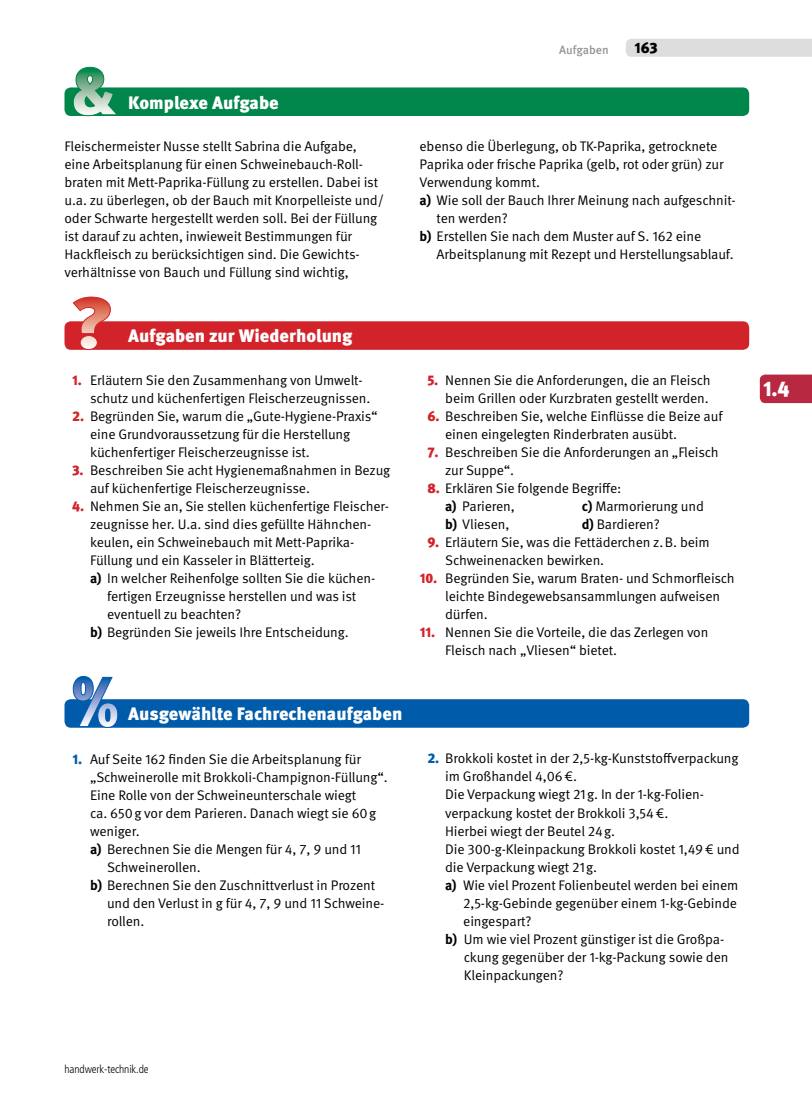
<style>
.page{position:relative;width:812px;height:1106px;background:#fff}
.page>*{position:absolute;margin:0;border:0;box-sizing:border-box;transform-origin:0 0}
.t1{font:900 21px "Meta Pro";color:#fff}
.t2{font:900 18px "Meta Pro";color:#fff}
.t3{font:900 15px "Meta Pro";color:#000}
.t4{font:13.8px/18px "Meta Pro";letter-spacing:-.01em;color:#000}
.t5{font:500 12px "Meta Pro";color:#939598}
.t6{font:300 condensed 11.25px "Frutiger LT Std";letter-spacing:-.01em;color:#000}
.s1{font-weight:700}
.s2{font-weight:900;color:#d2232a}
.s3{font-weight:900;color:#005baa}
</style>
<div class="page">
<div style="left:626px;top:39px;width:186px;height:18px;background:#dcddde"></div>
<div style="left:64px;top:321px;width:685px;height:29px;background:#d2232a;border-radius:6px"></div>
<svg style="left:73px;top:296px;width:38px;height:54px"></svg>
<div style="left:64px;top:87px;width:685px;height:29px;background:#00854a;border-radius:6px"></div>
<svg style="left:73px;top:67px;width:45px;height:49px"></svg>
<div style="left:64px;top:699px;width:685px;height:28px;background:#005baa;border-radius:6px"></div>
<svg style="left:73px;top:676px;width:45px;height:51px"></svg>
<div style="left:760px;top:374px;width:52px;height:29px;background:#b82841"></div>
<h2 class="t2" style="left:128px;top:91px;width:152px">Komplexe Aufgabe</h2>
<p class="t5" style="left:559px;top:42px;width:51px">Aufgaben</p>
<p class="t3" style="left:635px;top:38px;width:25px">163</p>
<p class="t4" style="left:64px;top:138px;width:321px">Fleischermeister Nusse stellt Sabrina die Aufgabe, eine Arbeitsplanung für einen Schweinebauch-Roll&shy;braten mit Mett-Paprika-Füllung zu erstellen. Dabei ist u.a. zu überlegen, ob der Bauch mit Knorpelleiste und/ oder Schwarte hergestellt werden soll. Bei der Füllung ist darauf zu achten, inwieweit Bestimmungen für Hackfleisch zu berücksichtigen sind. Die Gewichts&shy;verhältnisse von Bauch und Füllung sind wichtig,</p>
<p class="t4" style="left:420px;top:138px;width:299px">ebenso die Überlegung, ob TK-Paprika, getrocknete</p>
<p class="t4" style="left:420px;top:156px;width:305px">Paprika oder frische Paprika (gelb, rot oder grün) zur</p>
<p class="t4" style="left:420px;top:174px;width:122px">Verwendung kommt.</p>
<p class="t4" style="left:420px;top:192px;width:318px"><span class="s1">a)</span> Wie soll der Bauch Ihrer Meinung nach aufgeschnit-</p>
<p class="t4" style="left:437px;top:210px;width:73px">ten werden?</p>
<p class="t4" style="left:420px;top:228px;width:283px"><span class="s1">b)</span> Erstellen Sie nach dem Muster auf S. 162 eine</p>
<p class="t4" style="left:437px;top:246px;width:298px">Arbeitsplanung mit Rezept und Herstellungsablauf.</p>
<h2 class="t2" style="left:128px;top:324px;width:226px">Aufgaben zur Wiederholung</h2>
<p class="t4" style="left:90px;top:371px;width:282px;text-indent:-18px"><span class="s2">1.</span> Erläutern Sie den Zusammenhang von Umwelt&shy;schutz und küchenfertigen Fleischerzeugnissen.</p>
<p class="t4" style="left:90px;top:407px;width:289px;text-indent:-18px"><span class="s2">2.</span> Begründen Sie, warum die „Gute-Hygiene-Praxis“ eine Grundvoraussetzung für die Herstellung küchenfertiger Fleischerzeugnisse ist.</p>
<p class="t4" style="left:90px;top:461px;width:302px;text-indent:-18px"><span class="s2">3.</span> Beschreiben Sie acht Hygienemaßnahmen in Bezug auf küchenfertige Fleischerzeugnisse.</p>
<p class="t4" style="left:72px;top:497px;width:318px"><span class="s2">4.</span> Nehmen Sie an, Sie stellen küchenfertige Fleischer-</p>
<p class="t4" style="left:90px;top:515px;width:281px">zeugnisse her. U.a. sind dies gefüllte Hähnchen-</p>
<p class="t4" style="left:90px;top:533px;width:266px">keulen, ein Schweinebauch mit Mett-Paprika-</p>
<p class="t4" style="left:90px;top:551px;width:226px">Füllung und ein Kasseler in Blätterteig.</p>
<p class="t4" style="left:90px;top:569px;width:285px"><span class="s1">a)</span> In welcher Reihenfolge sollten Sie die küchen-</p>
<p class="t4" style="left:107px;top:587px;width:251px">fertigen Erzeugnisse herstellen und was ist</p>
<p class="t4" style="left:107px;top:605px;width:136px">eventuell zu beachten?</p>
<p class="t4" style="left:90px;top:623px;width:260px"><span class="s1">b)</span> Begründen Sie jeweils Ihre Entscheidung.</p>
<p class="t4" style="left:427px;top:371px;width:285px;text-align:right"><span class="s2">5.</span> Nennen Sie die Anforderungen, die an Fleisch beim Grillen oder Kurzbraten gestellt werden.</p>
<p class="t4" style="left:445px;top:407px;width:279px;text-indent:-18px"><span class="s2">6.</span> Beschreiben Sie, welche Einflüsse die Beize auf einen eingelegten Rinderbraten ausübt.</p>
<p class="t4" style="left:445px;top:443px;width:275px;text-indent:-18px"><span class="s2">7.</span> Beschreiben Sie die Anforderungen an „Fleisch zur Suppe“.</p>
<p class="t4" style="left:445px;top:479px;width:178px;text-indent:-18px"><span class="s2">8.</span> Erklären Sie folgende Begriffe: <span class="s1">a)</span> Parieren,</p>
<p class="t4" style="left:582px;top:497px;width:124px"><span class="s1">c)</span> Marmorierung und</p>
<p class="t4" style="left:445px;top:515px;width:66px"><span class="s1">b)</span> Vliesen,</p>
<p class="t4" style="left:582px;top:515px;width:80px"><span class="s1">d)</span> Bardieren?</p>
<p class="t4" style="left:445px;top:533px;width:266px;text-indent:-18px"><span class="s2">9.</span> Erläutern Sie, was die Fettäderchen z.B. beim<br>Schweinenacken bewirken.</p>
<p class="t4" style="left:445px;top:569px;width:291px;text-indent:-26px"><span class="s2">10.</span> Begründen Sie, warum Braten- und Schmorfleisch leichte Bindegewebsansammlungen aufweisen dürfen.</p>
<p class="t4" style="left:445px;top:623px;width:265px;text-indent:-26px"><span class="s2">11.</span> Nennen Sie die Vorteile, die das Zerlegen von<br>Fleisch nach „Vliesen“ bietet.</p>
<h2 class="t2" style="left:128px;top:702px;width:276px">Ausgewählte Fachrechenaufgaben</h2>
<p class="t4" style="left:72px;top:750px;width:290px"><span class="s3">1.</span> Auf Seite 162 finden Sie die Arbeitsplanung für</p>
<p class="t4" style="left:90px;top:768px;width:299px">„Schweinerolle mit Brokkoli-Champignon-Füllung“.</p>
<p class="t4" style="left:90px;top:786px;width:268px">Eine Rolle von der Schweineunterschale wiegt</p>
<p class="t4" style="left:90px;top:804px;width:288px">ca. 650g vor dem Parieren. Danach wiegt sie 60g</p>
<p class="t4" style="left:90px;top:822px;width:51px">weniger.</p>
<p class="t4" style="left:90px;top:840px;width:273px"><span class="s1">a)</span> Berechnen Sie die Mengen für 4, 7, 9 und 11</p>
<p class="t4" style="left:107px;top:858px;width:95px">Schweinerollen.</p>
<p class="t4" style="left:90px;top:876px;width:287px"><span class="s1">b)</span> Berechnen Sie den Zuschnittverlust in Prozent</p>
<p class="t4" style="left:107px;top:894px;width:279px">und den Verlust in g für 4, 7, 9 und 11 Schweine-</p>
<p class="t4" style="left:107px;top:912px;width:39px">rollen.</p>
<p class="t4" style="left:427px;top:750px;width:313px"><span class="s3">2.</span> Brokkoli kostet in der 2,5-kg-Kunststoffverpackung</p>
<p class="t4" style="left:445px;top:768px;width:133px">im Großhandel 4,06€.</p>
<p class="t4" style="left:445px;top:786px;width:259px">Die Verpackung wiegt 21g. In der 1-kg-Folien-</p>
<p class="t4" style="left:445px;top:804px;width:225px">verpackung kostet der Brokkoli 3,54€.</p>
<p class="t4" style="left:445px;top:822px;width:172px">Hierbei wiegt der Beutel 24g.</p>
<p class="t4" style="left:445px;top:840px;width:296px">Die 300-g-Kleinpackung Brokkoli kostet 1,49€ und</p>
<p class="t4" style="left:445px;top:858px;width:154px">die Verpackung wiegt 21g.</p>
<p class="t4" style="left:445px;top:876px;width:295px"><span class="s1">a)</span> Wie viel Prozent Folienbeutel werden bei einem</p>
<p class="t4" style="left:463px;top:893px;width:275px">2,5-kg-Gebinde gegenüber einem 1-kg-Gebinde</p>
<p class="t4" style="left:463px;top:911px;width:70px">eingespart?</p>
<p class="t4" style="left:445px;top:929px;width:281px"><span class="s1">b)</span> Um wie viel Prozent günstiger ist die Großpa-</p>
<p class="t4" style="left:464px;top:947px;width:266px">ckung gegenüber der 1-kg-Packung sowie den</p>
<p class="t4" style="left:464px;top:965px;width:101px">Kleinpackungen?</p>
<h1 class="t1" style="left:763px;top:376px;width:28px">1.4</h1>
<p class="t6" style="left:64px;top:1062px;width:86px">handwerk-technik.de</p>
</div>
